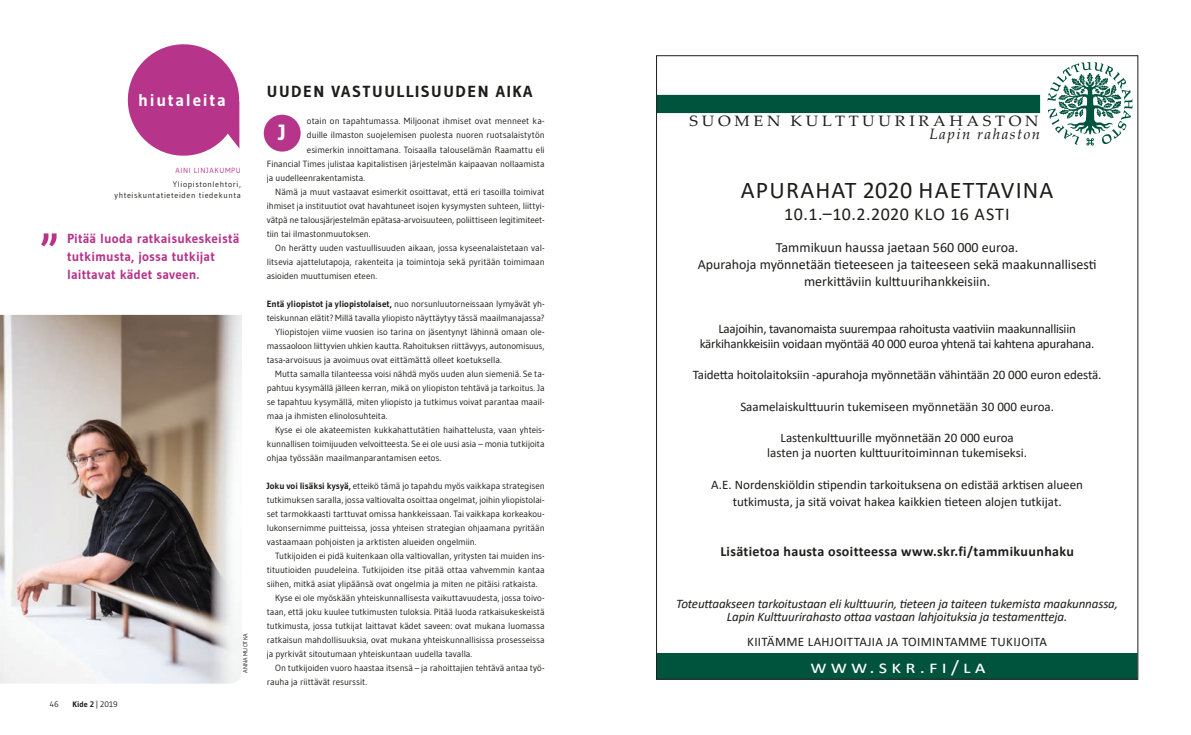
<style>
.page{position:relative;width:1191px;height:735px;background:#fff}
.page>*{position:absolute;margin:0;border:0;box-sizing:border-box;transform-origin:0 0}
.t1{font:54px "Roboto";color:#b6358b}
.t2{font:700 50.5px "Myriad Pro";color:#fff}
.t3{font:24px "Calibri";letter-spacing:.05em;color:#1d1d1b}
.t4{font:700 22px "Gudea";color:#fff}
.t5{font:18px "Calibri";letter-spacing:.025em;color:#1d1d1b}
.t6{font:18px "Calibri";letter-spacing:.2em;color:#fff;scale:1.15 1}
.t7{font:700 17.1px "Gudea";letter-spacing:.1em;color:#fff}
.t8{font:700 16px "Gudea";letter-spacing:.1em;color:#1d1d1b}
.t9{font:15px "Palatino Linotype";letter-spacing:.23em;color:#1d1d1b;scale:1.08 1}
.t10{font:italic 15px "Palatino Linotype";letter-spacing:.1em;color:#1d1d1b}
.t11{font:14px/16.8px "Calibri";color:#1d1d1b;text-align:center}
.t12{font:700 14px "Calibri";letter-spacing:.025em;color:#1d1d1b}
.t13{font:700 13.1px/18px "Gudea";letter-spacing:.01em;color:#b6358b}
.t14{font:13px/15.6px "Calibri";color:#1d1d1b;text-align:center}
.t15{font:italic 13px/13px "Calibri";letter-spacing:-.01em;color:#1d1d1b;text-align:center}
.t16{font:13px/15.6px "Calibri";letter-spacing:-.02em;color:#1d1d1b;text-align:center}
.t17{font:13px "Calibri";letter-spacing:.025em;color:#1d1d1b}
.t18{font:9px/14px "Gudea";letter-spacing:-.005em;color:#1d1d1b;text-align:justify}
.t19{font:8px/11px "Gudea";letter-spacing:.08em;color:#1d1d1b;text-align:right}
.t20{font:700 8px "Gudea";color:#1d1d1b}
.t21{font:7.5px "Gudea";letter-spacing:.085em;color:#b6358b}
.t22{font:6px "Gudea";letter-spacing:.02em;color:#1d1d1b}
.s1{font-weight:400}
.s2{font-weight:700}
</style>
<div class="page">
<svg style="left:127px;top:44px;width:113px;height:112px"></svg>
<div style="left:264px;top:115px;width:37px;height:36px;background:#b6358b;border-radius:50%"></div>
<img style="left:0;top:315px;width:242px;height:368px">
<div style="left:658px;top:653px;width:478px;height:24px;background:#00533d"></div>
<div style="left:657px;top:95px;width:382px;height:17px;background:#00533d"></div>
<div style="left:657px;top:95px;width:383px;height:18px;border:1px solid #00533d"></div>
<svg style="left:1047px;top:62px;width:85px;height:83px"></svg>
<h3 class="t7" style="left:138px;top:90px;width:89px">hiutaleita</h3>
<p class="t21" style="left:176px;top:166px;width:67px">AINI LINJAKUMPU</p>
<p class="t19" style="left:114px;top:178px;width:128px">Yliopistonlehtori, yhteiskuntatieteiden tiedekunta</p>
<h1 class="t1" style="left:40px;top:217px;width:21px">”</h1>
<h3 class="t13" style="left:67px;top:229px;width:174px">Pitää luoda ratkaisukeskeistä tutkimusta, jossa tutkijat</h3>
<h3 class="t13" style="left:67px;top:265px;width:134px">laittavat kädet saveen.</h3>
<p class="t22" style="left:242px;top:672px;width:41px;rotate:-90deg">ANNA MUOTKA</p>
<p class="t19" style="left:50px;top:697px;width:10px">46</p>
<p class="t20" style="left:73px;top:698px;width:47px">Kide 2 <span class="s1">| 2019</span></p>
<h3 class="t8" style="left:267px;top:82px;width:267px">UUDEN VASTUULLISUUDEN AIKA</h3>
<h2 class="t2" style="left:264px;top:102px;width:44px">M</h2>
<p class="t18" style="left:307px;top:114px;width:239px">otain on tapahtumassa. Miljoonat ihmiset ovat menneet ka-</p>
<h3 class="t4" style="left:278px;top:119px;width:9px">J</h3>
<p class="t18" style="left:307px;top:128px;width:239px">duille ilmaston suojelemisen puolesta nuoren ruotsalaistytön</p>
<p class="t18" style="left:307px;top:142px;width:239px">esimerkin innoittamana. Toisaalla talouselämän Raamattu eli</p>
<p class="t18" style="left:267px;top:156px;width:279px">Financial Times julistaa kapitalistisen järjestelmän kaipaavan nollaamista</p>
<p class="t18" style="left:267px;top:170px;width:100px">ja uudelleenrakentamista.</p>
<p class="t18" style="left:275px;top:184px;width:271px">Nämä ja muut vastaavat esimerkit osoittavat, että eri tasoilla toimivat</p>
<p class="t18" style="left:267px;top:198px;width:279px">ihmiset ja instituutiot ovat havahtuneet isojen kysymysten suhteen, liittyi-</p>
<p class="t18" style="left:267px;top:212px;width:279px">vätpä ne talousjärjestelmän epätasa-arvoisuuteen, poliittiseen legitimiteet-</p>
<p class="t18" style="left:267px;top:226px;width:105px">tiin tai ilmastonmuutoksen.</p>
<p class="t18" style="left:275px;top:240px;width:271px">On herätty uuden vastuullisuuden aikaan, jossa kyseenalaistetaan val-</p>
<p class="t18" style="left:267px;top:254px;width:279px">litsevia ajattelutapoja, rakenteita ja toimintoja sekä pyritään toimimaan</p>
<p class="t18" style="left:267px;top:268px;width:112px">asioiden muuttumisen eteen.</p>
<p class="t18" style="left:267px;top:296px;width:279px"><span class="s2">Entä yliopistot ja yliopistolaiset,</span> nuo norsunluutorneissaan lymyävät yh-</p>
<p class="t18" style="left:267px;top:310px;width:279px">teiskunnan elätit? Millä tavalla yliopisto näyttäytyy tässä maailmanajassa?</p>
<p class="t18" style="left:275px;top:324px;width:271px">Yliopistojen viime vuosien iso tarina on jäsentynyt lähinnä omaan ole-</p>
<p class="t18" style="left:267px;top:338px;width:279px">massaoloon liittyvien uhkien kautta. Rahoituksen riittävyys, autonomisuus,</p>
<p class="t18" style="left:267px;top:352px;width:236px">tasa-arvoisuus ja avoimuus ovat eittämättä olleet koetuksella.</p>
<p class="t18" style="left:275px;top:366px;width:271px">Mutta samalla tilanteessa voisi nähdä myös uuden alun siemeniä. Se ta-</p>
<p class="t18" style="left:267px;top:380px;width:279px">pahtuu kysymällä jälleen kerran, mikä on yliopiston tehtävä ja tarkoitus. Ja</p>
<p class="t18" style="left:267px;top:394px;width:279px">se tapahtuu kysymällä, miten yliopisto ja tutkimus voivat parantaa maail-</p>
<p class="t18" style="left:267px;top:408px;width:122px">maa ja ihmisten elinolosuhteita.</p>
<p class="t18" style="left:275px;top:422px;width:271px">Kyse ei ole akateemisten kukkahattutätien haihattelusta, vaan yhteis-</p>
<p class="t18" style="left:267px;top:436px;width:279px">kunnallisen toimijuuden velvoitteesta. Se ei ole uusi asia – monia tutkijoita</p>
<p class="t18" style="left:267px;top:450px;width:176px">ohjaa työssään maailmanparantamisen eetos.</p>
<p class="t18" style="left:267px;top:478px;width:279px"><span class="s2">Joku voi lisäksi kysyä,</span> etteikö tämä jo tapahdu myös vaikkapa strategisen tutkimuksen saralla, jossa valtiovalta osoittaa ongelmat, joihin yliopistolai&shy;set tarmokkaasti tarttuvat omissa hankkeissaan. Tai vaikkapa korkeakou&shy;lukonsernimme puitteissa, jossa yhteisen strategian ohjaamana pyritään vastaamaan pohjoisten ja arktisten alueiden ongelmiin.</p>
<p class="t18" style="left:275px;top:548px;width:271px">Tutkijoiden ei pidä kuitenkaan olla valtiovallan, yritysten tai muiden ins-</p>
<p class="t18" style="left:267px;top:562px;width:279px">tituutioiden puudeleina. Tutkijoiden itse pitää ottaa vahvemmin kantaa</p>
<p class="t18" style="left:267px;top:576px;width:272px">siihen, mitkä asiat ylipäänsä ovat ongelmia ja miten ne pitäisi ratkaista.</p>
<p class="t18" style="left:275px;top:590px;width:271px">Kyse ei ole myöskään yhteiskunnallisesta vaikuttavuudesta, jossa toivo-</p>
<p class="t18" style="left:267px;top:604px;width:279px">taan, että joku kuulee tutkimusten tuloksia. Pitää luoda ratkaisukeskeistä</p>
<p class="t18" style="left:267px;top:618px;width:279px">tutkimusta, jossa tutkijat laittavat kädet saveen: ovat mukana luomassa</p>
<p class="t18" style="left:267px;top:632px;width:279px">ratkaisun mahdollisuuksia, ovat mukana yhteiskunnallisissa prosesseissa</p>
<p class="t18" style="left:267px;top:646px;width:207px">ja pyrkivät sitoutumaan yhteiskuntaan uudella tavalla.</p>
<p class="t18" style="left:275px;top:660px;width:271px">On tutkijoiden vuoro haastaa itsensä – ja rahoittajien tehtävä antaa työ-</p>
<p class="t18" style="left:267px;top:674px;width:102px">rauha ja riittävät resurssit.</p>
<h3 class="t9" style="left:689px;top:110px;width:324px">SUOMEN KULTTUURIRAHASTON</h3>
<h3 class="t10" style="left:929px;top:123px;width:112px">Lapin rahaston</h3>
<h3 class="t3" style="left:741px;top:173px;width:314px">APURAHAT 2020 HAETTAVINA</h3>
<h3 class="t5" style="left:784px;top:201px;width:227px">10.1.–10.2.2020 KLO 16 ASTI</h3>
<h3 class="t11" style="left:697px;top:238px;width:400px">Tammikuun haussa jaetaan 560 000 euroa.<br>Apurahoja myönnetään tieteeseen ja taiteeseen sekä maakunnallisesti merkittäviin kulttuurihankkeisiin.</h3>
<h3 class="t16" style="left:700px;top:320px;width:396px">Laajoihin, tavanomaista suurempaa rahoitusta vaativiin maakunnallisiin kärkihankkeisiin voidaan myöntää 40 000 euroa yhtenä tai kahtena apurahana.</h3>
<h3 class="t14" style="left:692px;top:367px;width:410px">Taidetta hoitolaitoksiin -apurahoja myönnetään vähintään 20 000 euron edestä.</h3>
<h3 class="t14" style="left:740px;top:398px;width:315px">Saamelaiskulttuurin tukemiseen myönnetään 30 000 euroa.</h3>
<h3 class="t14" style="left:767px;top:429px;width:261px">Lastenkulttuurille myönnetään 20 000 euroa lasten ja nuorten kulttuuritoiminnan tukemiseksi.</h3>
<h3 class="t14" style="left:711px;top:475px;width:373px;line-height:16.8px">A.E. Nordenskiöldin stipendin tarkoituksena on edistää arktisen alueen tutkimusta, ja sitä voivat hakea kaikkien tieteen alojen tutkijat.</h3>
<h3 class="t12" style="left:720px;top:541px;width:355px">Lisätietoa hausta osoitteessa www.skr.fi/tammikuunhaku</h3>
<h3 class="t15" style="left:676px;top:596px;width:443px">Toteuttaakseen tarkoitustaan eli kulttuurin, tieteen ja taiteen tukemista maakunnassa,<br>Lapin Kulttuurirahasto ottaa vastaan lahjoituksia ja testamentteja.</h3>
<h3 class="t17" style="left:747px;top:632px;width:301px">KIITÄMME LAHJOITTAJIA JA TOIMINTAMME TUKIJOITA</h3>
<h3 class="t6" style="left:810px;top:653px;width:153px">www.skr.fi/la</h3>
</div>
